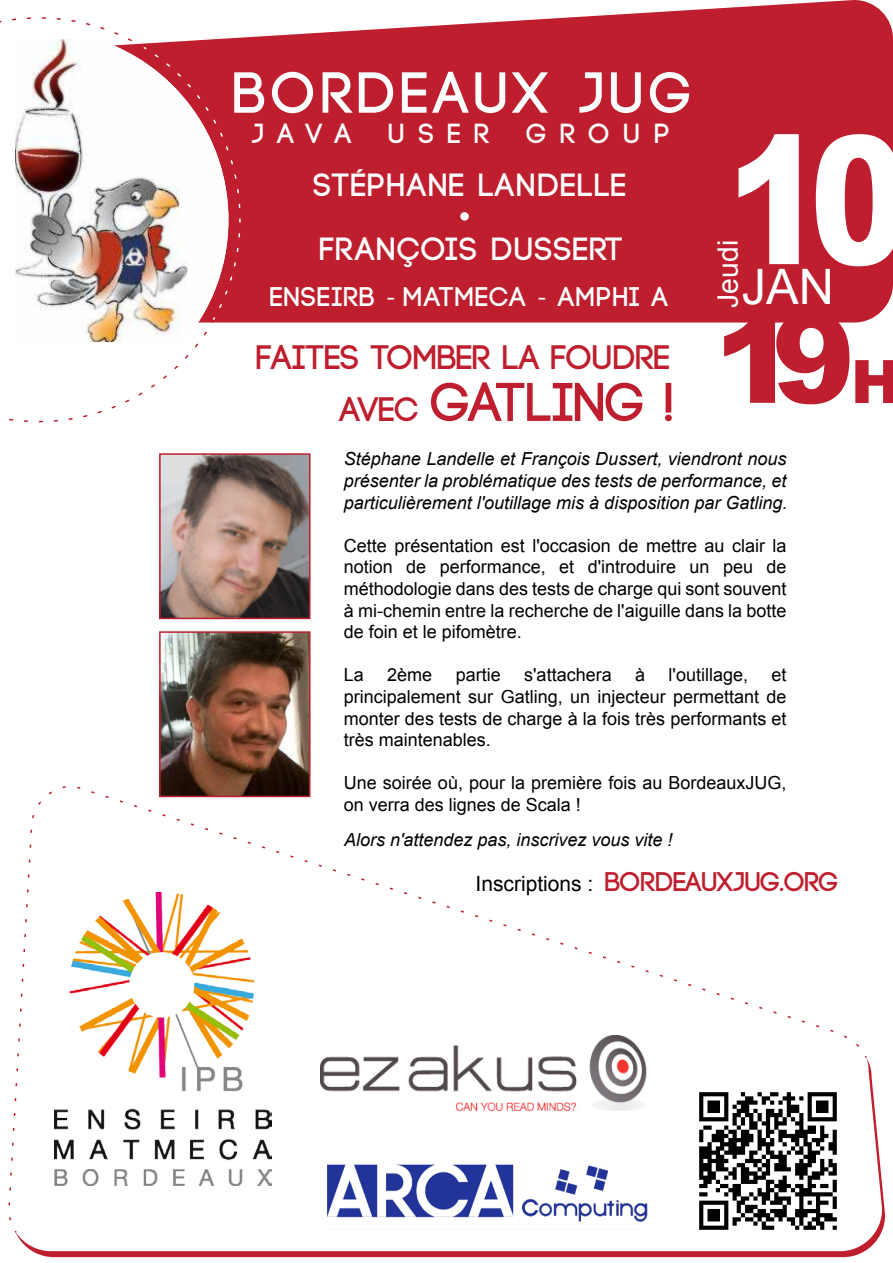
<style>
.page{position:relative;width:893px;height:1263px;background:#fff}
.page>*{position:absolute;margin:0;border:0;box-sizing:border-box;transform-origin:0 0}
.t1{font:900 178.5px "Arial";color:#fff;scale:.82 1}
.t2{font:900 124.05px "Arial";color:#be1e2d}
.t3{font:700 73.8px "Code";color:#fff}
.t4{font:700 57.75px "Code";letter-spacing:.1em;color:#fff}
.t5{font:700 54.3px "Code";letter-spacing:-.005em;color:#be1e2d}
.t6{font:48.9px "Arial";color:#fff}
.t7{font:700 33.9px "Code";color:#be1e2d}
.t8{font:700 32.1px/63.3px "Code";letter-spacing:.05em;color:#fff}
.t9{font:28.35px "Arial";color:#fff}
.t10{font:700 27.6px "Code";letter-spacing:.5em;color:#fff}
.t11{font:700 27px "Code";color:#be1e2d}
.t12{font:700 27px "Code";letter-spacing:.05em;color:#fff}
.t13{font:18px/21.6px "Arial";color:#000;text-align:justify}
.t14{font:italic 18px/21.6px "Arial";color:#000;text-align:justify}
.s1{font-family:"Myriad Pro";font-weight:400}
.s2{font-size:33.9px}
.s3{font-size:60px}
.s4{font-family:"Arial";font-weight:400;font-size:21px;color:#000}
</style>
<div class="page">
<div style="left:241px;top:0;width:652px;height:323px;background:#be1e2d"></div>
<svg style="left:0;top:17px;width:241px;height:405px"></svg>
<div style="left:228px;top:46px;width:30px;height:275px;background:#be1e2d"></div>
<img style="left:15px;top:39px;width:213px;height:303px">
<img style="left:54px;top:893px;width:218px;height:292px">
<img style="left:327px;top:1164px;width:321px;height:58px">
<img style="left:162px;top:456px;width:145px;height:160px">
<div style="left:159px;top:453px;width:151px;height:166px;border:2px solid #be1e2d"></div>
<img style="left:162px;top:634px;width:145px;height:160px">
<div style="left:159px;top:631px;width:151px;height:166px;border:2px solid #be1e2d"></div>
<img style="left:699px;top:1092px;width:138px;height:138px">
<img style="left:321px;top:1036px;width:326px;height:74px">
<h3 class="t4" style="left:233px;top:64px;width:460px">BORDEAUX JUG</h3>
<h3 class="t10" style="left:253px;top:120px;width:100px">JAVA</h3>
<h3 class="t10" style="left:389px;top:120px;width:102px">USER</h3>
<h3 class="t10" style="left:527px;top:120px;width:144px">GROUP</h3>
<h3 class="t8" style="left:314px;top:155px;width:314px">STÉPHANE LANDELLE<br>FRANÇOIS DUSSERT</h3>
<h3 class="t3" style="left:459px;top:177px;width:14px">·</h3>
<h3 class="t12" style="left:270px;top:283px;width:399px">ENSEIRB <span class="s1">-</span> MATMECA <span class="s1">-</span> AMPHI A</h3>
<h3 class="t7" style="left:257px;top:340px;width:415px">FAITES TOMBER LA FOUDRE</h3>
<h3 class="t5" style="left:340px;top:375px;width:336px"><span class="s2">AVEC</span> GATLING !</h3>
<h1 class="t1" style="left:727px;top:71px;width:222px">10</h1>
<h3 class="t9" style="left:709px;top:308px;width:69px;rotate:-90deg">Jeudi</h3>
<h3 class="t6" style="left:742px;top:255px;width:94px">JAN</h3>
<h2 class="t2" style="left:714px;top:268px;width:188px">19<span class="s3">H</span></h2>
<p class="t14" style="left:344px;top:449px;width:445px">Stéphane Landelle et François Dussert, viendront nous présenter la problématique des tests de performance, et particulièrement l'outillage mis à disposition par Gatling.</p>
<p class="t13" style="left:344px;top:535px;width:444px">Cette présentation est l'occasion de mettre au clair la notion de performance, et d'introduire un peu de méthodologie dans des tests de charge qui sont souvent à mi-chemin entre la recherche de l'aiguille dans la botte de foin et le pifomètre.</p>
<p class="t13" style="left:344px;top:664px;width:22px">La</p>
<p class="t13" style="left:387px;top:664px;width:47px">2ème</p>
<p class="t13" style="left:456px;top:664px;width:47px">partie</p>
<p class="t13" style="left:524px;top:664px;width:89px">s'attachera</p>
<p class="t13" style="left:635px;top:664px;width:12px">à</p>
<p class="t13" style="left:669px;top:664px;width:81px">l'outillage,</p>
<p class="t13" style="left:344px;top:664px;width:444px;text-indent:428px">et principalement sur Gatling, un injecteur permettant de monter des tests de charge à la fois très performants et très maintenables.</p>
<p class="t13" style="left:344px;top:772px;width:444px">Une soirée où, pour la première fois au BordeauxJUG, on verra des lignes de Scala !</p>
<p class="t14" style="left:344px;top:829px;width:330px">Alors n'attendez pas, inscrivez vous vite !</p>
<h3 class="t11" style="left:476px;top:868px;width:364px"><span class="s4">Inscriptions :</span> BORDEAUXJUG.ORG</h3>
</div>
